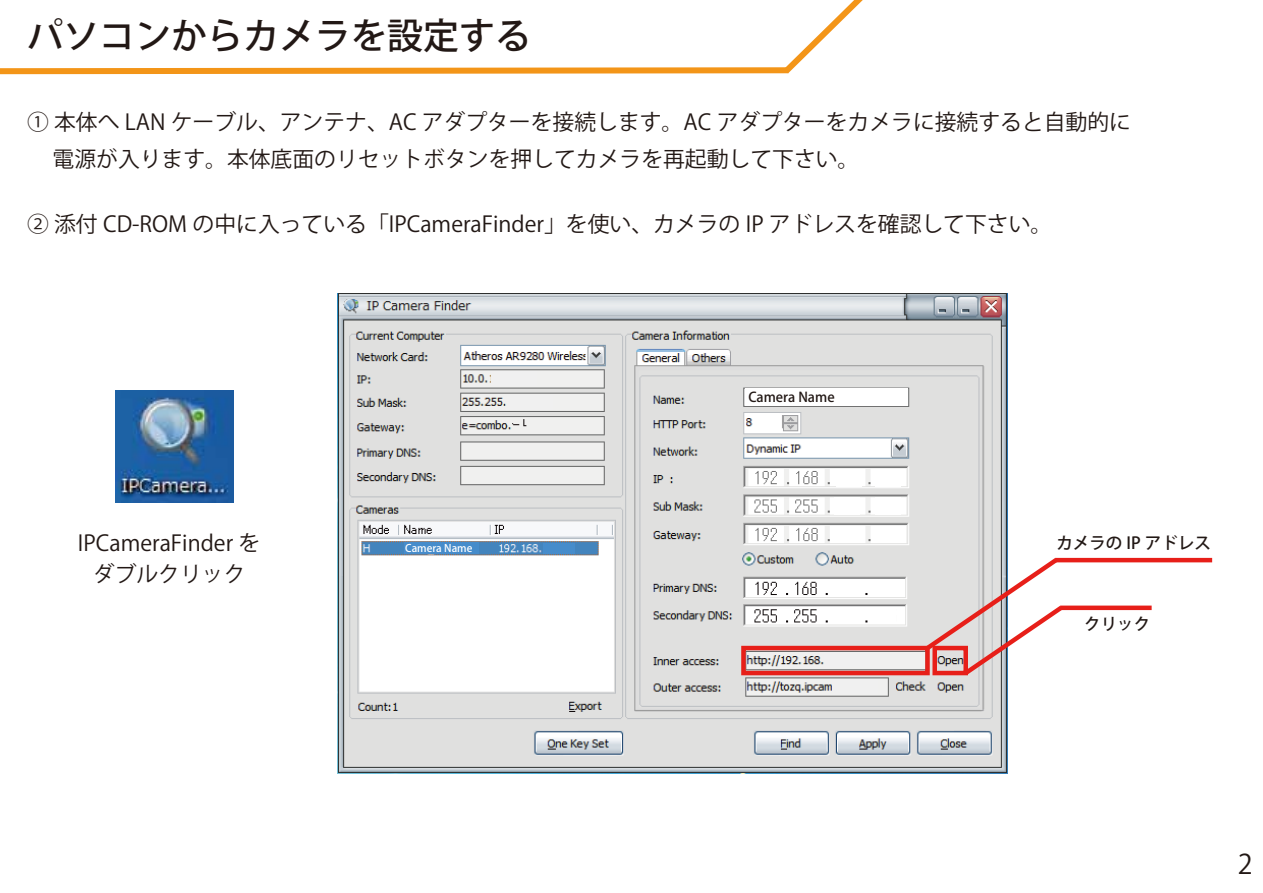
<style>
.page{position:relative;width:1263px;height:893px;background:#fff}
.page>*{position:absolute;margin:0;border:0;box-sizing:border-box;transform-origin:0 0}
.t1{font:500 36px "Koz Go Pro";color:#221815}
.t2{font:27px "Koz Go Pro";color:#221815}
.t3{font:21.75px/31.5px "Koz Go Pro";color:#221815;text-align:center}
.t4{font:500 16.5px "Koz Go Pro";color:#221815}
.t5{font:500 13.5px "Koz Go Pro";color:#221815}
.t6{font:500 10.5px "Koz Go Pro";color:#fff}
</style>
<div class="page">
<svg style="left:0;top:0;width:863px;height:75px"></svg>
<img style="left:115px;top:391px;width:119px;height:111px">
<img style="left:338px;top:293px;width:669px;height:480px">
<div style="left:745px;top:389px;width:163px;height:17px;background:#fff"></div>
<div style="left:836px;top:469px;width:26px;height:17px;background:#fff"></div>
<div style="left:753px;top:414px;width:26px;height:17px;background:#fff"></div>
<div style="left:875px;top:469px;width:26px;height:17px;background:#fff"></div>
<div style="left:875px;top:497px;width:26px;height:17px;background:#fff"></div>
<div style="left:834px;top:497px;width:26px;height:17px;background:#fff"></div>
<div style="left:834px;top:579px;width:26px;height:17px;background:#fff"></div>
<div style="left:870px;top:579px;width:26px;height:17px;background:#fff"></div>
<div style="left:870px;top:607px;width:26px;height:16px;background:#fff"></div>
<div style="left:830px;top:607px;width:28px;height:16px;background:#fff"></div>
<div style="left:834px;top:527px;width:26px;height:15px;background:#fff"></div>
<div style="left:543px;top:543px;width:32px;height:10px;background:#468ccb"></div>
<div style="left:405px;top:542px;width:74px;height:12px;background:#468ccb"></div>
<div style="left:875px;top:527px;width:26px;height:15px;background:#fff"></div>
<div style="left:824px;top:652px;width:46px;height:15px;background:#f0f0f0"></div>
<div style="left:507px;top:395px;width:46px;height:14px;background:#f0f0f0"></div>
<div style="left:491px;top:371px;width:46px;height:14px;background:#f0f0f0"></div>
<div style="left:832px;top:679px;width:46px;height:15px;background:#f0f0f0"></div>
<div style="left:741px;top:646px;width:189px;height:29px;border:4px solid #e71f19"></div>
<hr style="left:1055px;top:558px;width:157px;height:4px;background:#e71f19">
<svg style="left:921px;top:553px;width:147px;height:126px"></svg>
<hr style="left:1060px;top:606px;width:92px;height:4px;background:#e71f19">
<p class="t1" style="left:27px;top:12px;width:505px">パソコンからカメラを設定する</p>
<p class="t3" style="left:53px;top:104px;width:1080px;line-height:37.5px;text-align:left;text-indent:-25px">① 本体へ LAN ケーブル、アンテナ、AC アダプターを接続します。AC アダプターをカメラに接続すると自動的に電源が入ります。本体底面のリセットボタンを押してカメラを再起動して下さい。</p>
<p class="t3" style="left:27px;top:209px;width:1027px">② 添付 CD-ROM の中に入っている「IPCameraFinder」を使い、カメラの IP アドレスを確認して下さい。</p>
<p class="t3" style="left:78px;top:528px;width:184px">IPCameraFinder をダブルクリック</p>
<p class="t6" style="left:405px;top:541px;width:69px">Camera Name</p>
<p class="t5" style="left:748px;top:388px;width:88px">Camera Name</p>
<p class="t4" style="left:1056px;top:532px;width:156px">カメラの IP アドレス</p>
<p class="t4" style="left:1084px;top:613px;width:67px">クリック</p>
<p class="t2" style="left:1238px;top:847px;width:16px">2</p>
</div>
